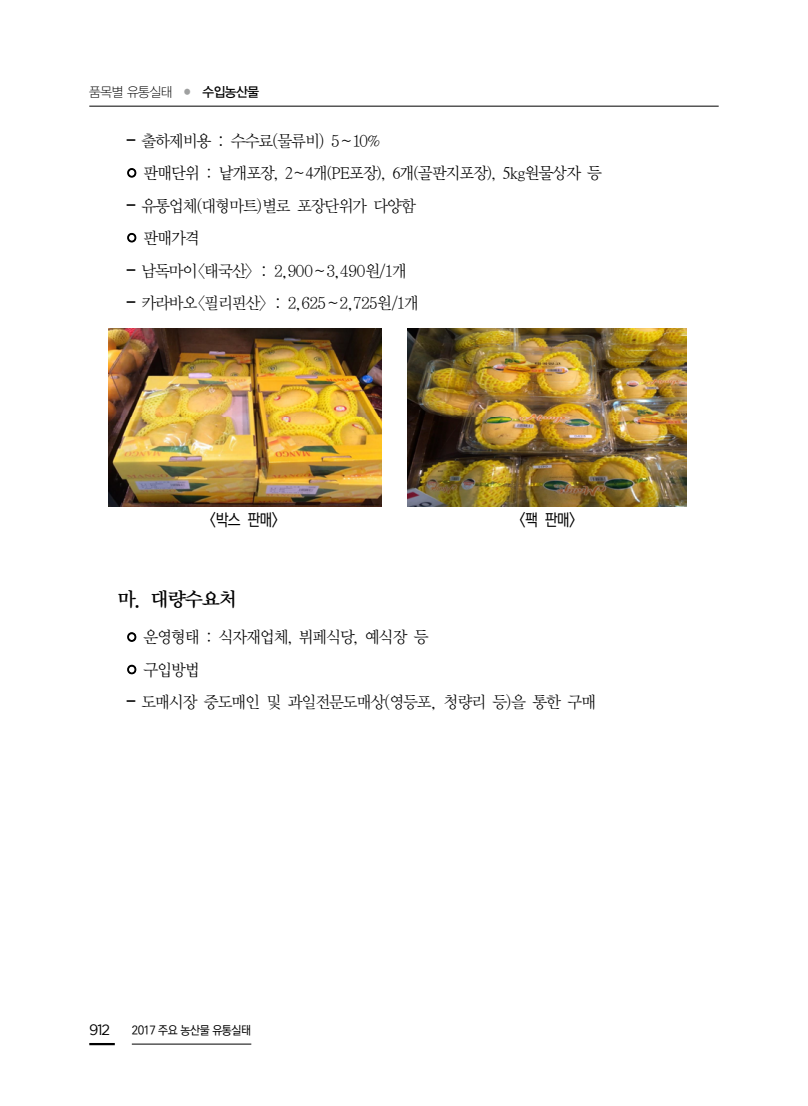
<style>
.page{position:relative;width:808px;height:1106px;background:#fff}
.page>*{position:absolute;margin:0;border:0;box-sizing:border-box;transform-origin:0 0}
.t1{font:19.5px "YDVY Mj O Std 34";color:#000}
.t2{font:16.5px/32.4px "YDVY Mj O Std 12";letter-spacing:-.04em;color:#000;scale:.96 1}
.t3{font:16.5px "YDVY Mj O Std 42";letter-spacing:-.04em;color:#000;scale:.96 1}
.t4{font:500 16.5px "Ko Pub Dotum";color:#000;scale:.89 1}
.t5{font:15px "Gotham";color:#000;scale:.96 1}
.t6{font:13.5px "YDVYGO Std 31";letter-spacing:-.035em;color:#000;scale:.94 1}
.t7{font:12px "Ko Pub Dotum PM";letter-spacing:-.035em;color:#000;scale:.96 1}
.s1{font-family:"Ko Pub Dotum PL";font-size:7.5px;color:#9fa0a0}
.s2{font-family:"YDVYGO Std 33"}
.s3{font-family:"Haansoft 20 Batang"}
.s4{font-family:"Nanum Gothic OTF"}
</style>
<div class="page">
<svg style="left:127px;top:168px;width:9px;height:9px"></svg>
<svg style="left:127px;top:233px;width:9px;height:9px"></svg>
<img style="left:109px;top:328px;width:272px;height:178px">
<img style="left:408px;top:328px;width:279px;height:178px">
<svg style="left:127px;top:632px;width:9px;height:9px"></svg>
<svg style="left:127px;top:665px;width:9px;height:9px"></svg>
<hr style="left:132px;top:1043px;width:119px;height:1px;background:#000">
<hr style="left:89px;top:1043px;width:26px;height:2px;background:#000">
<hr style="left:89px;top:106px;width:630px;height:1px;background:#000">
<p class="t6" style="left:89px;top:85px;width:182px">품목별 유통실태 <span class="s1">●</span> <span class="s2">수입농산물</span></p>
<p class="t2" style="left:127px;top:125px;width:265px"><span class="s3">╸</span>출하제비용 : 수수료(물류비) 5<span class="s4">∼</span> 10%</p>
<p class="t3" style="left:127px;top:165px;width:497px">○ 판매단위 : 낱개포장, 2<span class="s4">∼</span> 4개(PE포장), 6개(골판지포장), 5kg원물상자 등</p>
<p class="t2" style="left:127px;top:189px;width:303px"><span class="s3">╸</span>유통업 체(대형마트)별로 포장단위가 다양함</p>
<p class="t3" style="left:127px;top:230px;width:75px">○ 판매가격</p>
<p class="t2" style="left:127px;top:254px;width:304px"><span class="s3">╸</span>남독마이&lt;태국산&gt; : 2,900<span class="s4">∼</span> 3,490원/1개 <span class="s3">╸</span>카라바오&lt;필리핀산&gt; : 2,625<span class="s4">∼</span> 2,725원/1개</p>
<p class="t4" style="left:210px;top:511px;width:78px">&lt;박스 판매&gt;</p>
<p class="t4" style="left:519px;top:511px;width:64px">&lt;팩 판매&gt;</p>
<p class="t1" style="left:118px;top:589px;width:118px">마. 대량수요처</p>
<p class="t3" style="left:127px;top:629px;width:316px">○ 운영형태 : 식자재업체, 뷔페식당, 예식장 등</p>
<p class="t3" style="left:127px;top:661px;width:75px">○ 구입방법</p>
<p class="t2" style="left:127px;top:686px;width:489px"><span class="s3">╸</span>도매시장 중도매인 및 과일전문도매상(영등포, 청량리 등)을 통한 구매</p>
<p class="t5" style="left:89px;top:1021px;width:23px">912</p>
<p class="t7" style="left:132px;top:1024px;width:126px">2017 주요 농산물 유통실태</p>
</div>
